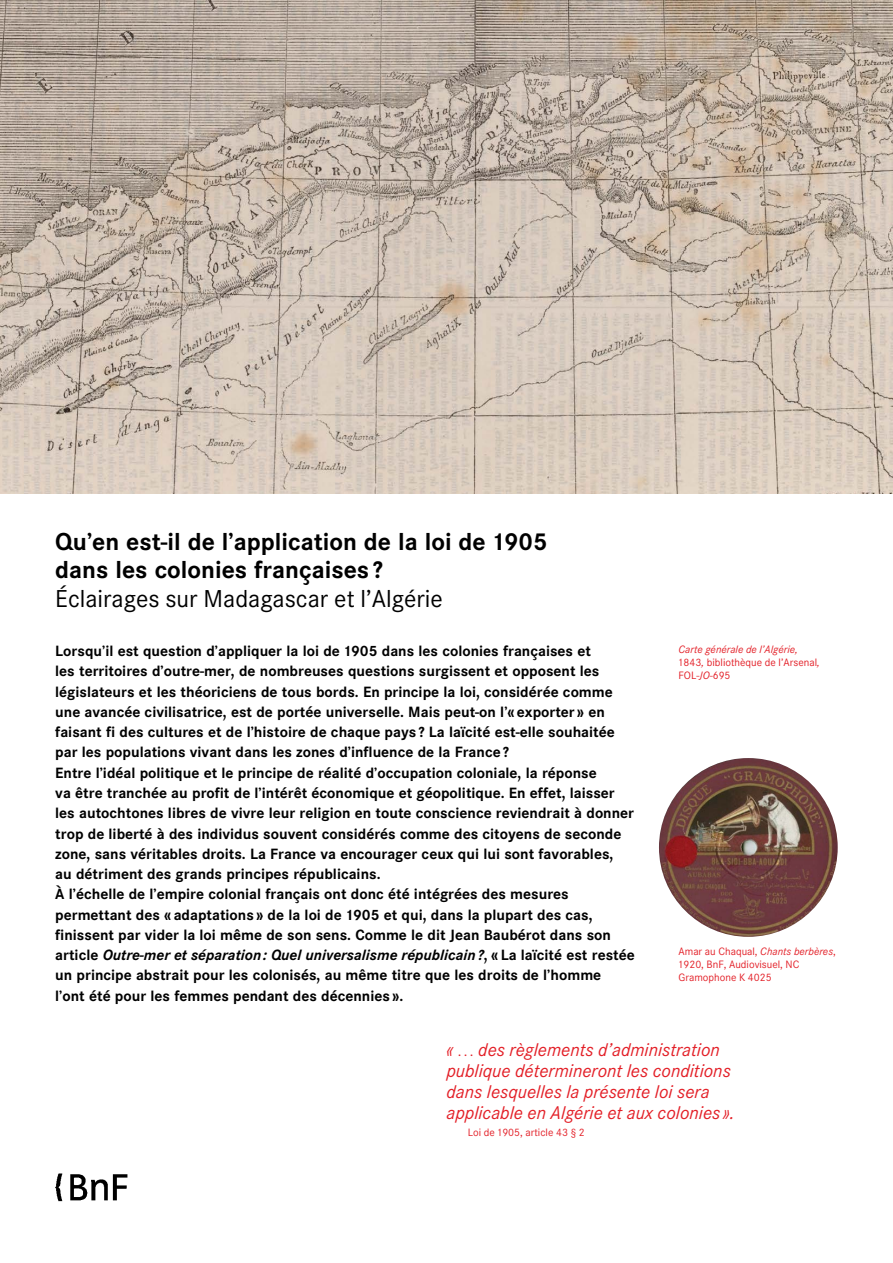
<style>
.page{position:relative;width:893px;height:1263px;background:#fff}
.page>*{position:absolute;margin:0;border:0;box-sizing:border-box;transform-origin:0 0}
.t1{font:700 24px/28.5px "Corporate SBQ3";color:#000}
.t2{font:24px "Corporate SBQ3";color:#000}
.t3{font:italic 18px/21px "Corporate SBQ3";color:#e31f27}
.t4{font:700 14.7px/20.2px "Corporate SBQ3";color:#000}
.t5{font:10.5px/12.8px "Corporate SBQ3";color:#e31f27}
.s1{font-style:italic}
</style>
<div class="page">
<img style="left:55px;top:1173px;width:73px;height:29px">
<img style="left:0;top:0;width:893px;height:493px">
<img style="left:659px;top:758px;width:179px;height:179px;border-radius:89px">
<h1 class="t1" style="left:55px;top:528px;width:494px">Qu’en est-il de l’application de la loi de 1905 dans les colonies françaises?</h1>
<h1 class="t2" style="left:55px;top:584px;width:389px">Éclairages sur Madagascar et l’Algérie</h1>
<p class="t4" style="left:55px;top:641px;width:581px">Lorsqu’il est question d’appliquer la loi de 1905 dans les colonies françaises et<br>les territoires d’outre-mer, de nombreuses questions surgissent et opposent les législateurs et les théoriciens de tous bords. En principe la loi, considérée comme une avancée civilisatrice, est de portée universelle. Mais peut-on l’«exporter» en faisant fi des cultures et de l’histoire de chaque pays? La laïcité est-elle souhaitée par les populations vivant dans les zones d’influence de la France?<br>Entre l’idéal politique et le principe de réalité d’occupation coloniale, la réponse<br>va être tranchée au profit de l’intérêt économique et géopolitique. En effet, laisser les autochtones libres de vivre leur religion en toute conscience reviendrait à donner trop de liberté à des individus souvent considérés comme des citoyens de seconde zone, sans véritables droits. La France va encourager ceux qui lui sont favorables,<br>au détriment des grands principes républicains.<br>À l’échelle de l’empire colonial français ont donc été intégrées des mesures permettant des «adaptations» de la loi de 1905 et qui, dans la plupart des cas, finissent par vider la loi même de son sens. Comme le dit Jean Baubérot dans son article <span class="s1">Outre-mer et séparation: Quel universalisme républicain?</span>, «La laïcité est restée un principe abstrait pour les colonisés, au même titre que les droits de l’homme<br>l’ont été pour les femmes pendant des décennies».</p>
<p class="t5" style="left:678px;top:643px;width:143px"><span class="s1">Carte générale de l’Algérie,<br></span>1843<span class="s1">,</span> bibliothèque de l’Arsenal<span class="s1">,<br></span>FOL-<span class="s1">JO</span>-695</p>
<p class="t5" style="left:678px;top:945px;width:159px">Amar au Chaqual, <span class="s1">Chants berbères</span>,<br>1920, BnF, Audiovisuel, NC<br>Gramophone K 4025</p>
<p class="t3" style="left:446px;top:1039px;width:289px">«… des règlements d’administration publique détermineront les conditions dans lesquelles la présente loi sera applicable en Algérie et aux colonies ».</p>
<p class="t5" style="left:468px;top:1126px;width:119px">Loi de 1905, article 43 § 2</p>
</div>
